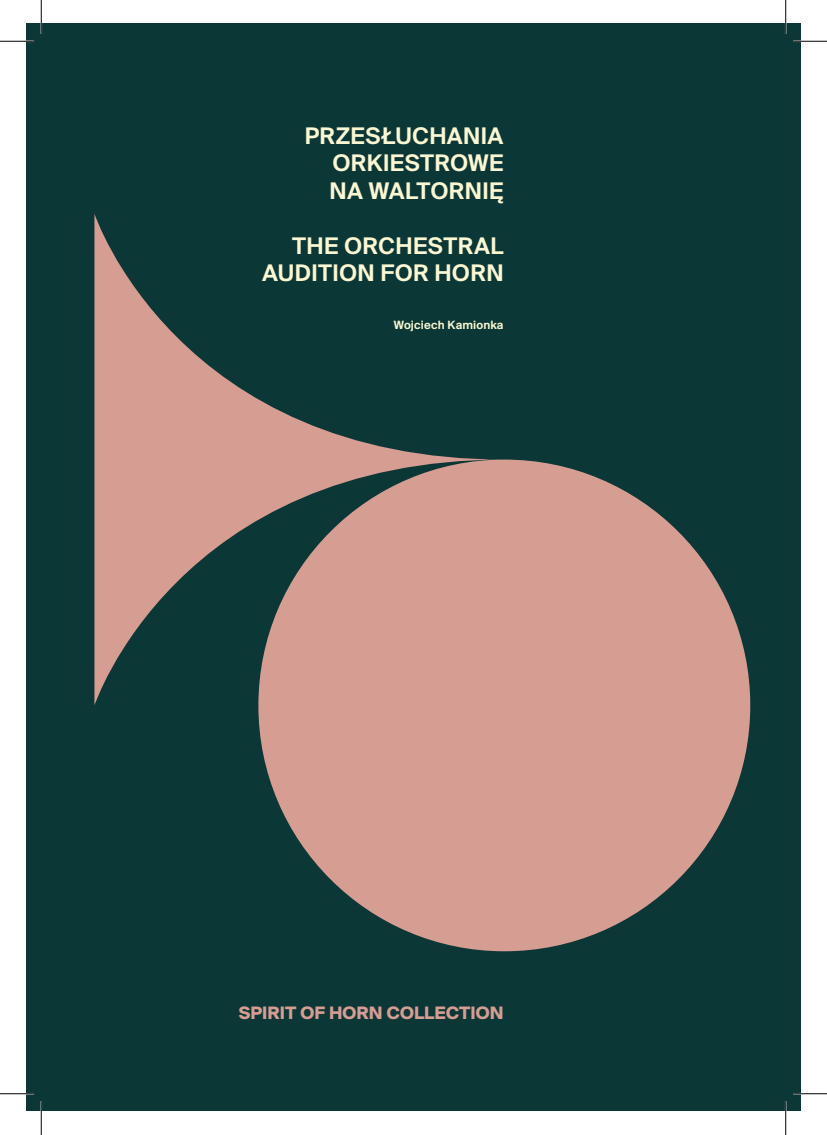
<style>
.page{position:relative;width:827px;height:1135px;background:#fff}
.page>*{position:absolute;margin:0;border:0;box-sizing:border-box;transform-origin:0 0}
.t1{font:25px/27.5px "Suisse BP Intl Antique";letter-spacing:.015em;color:#faf7d2;text-align:justify}
.t2{font:700 18.75px "Suisse BP Intl";letter-spacing:.005em;color:#d69d93}
.t3{font:12.5px "Suisse BP Intl Antique";letter-spacing:.01em;color:#faf7d2}
</style>
<div class="page">
<div style="left:26px;top:24px;width:774px;height:1087px;background:#0b3736"></div>
<div style="left:258px;top:460px;width:492px;height:491px;background:#d69d93;border-radius:50%"></div>
<svg style="left:94px;top:214px;width:410px;height:491px"></svg>
<hr style="left:0;top:40px;width:34px;height:2px;background:#fff">
<hr style="left:793px;top:40px;width:34px;height:2px;background:#fff">
<hr style="left:40px;top:0;width:2px;height:34px;background:#fff">
<hr style="left:40px;top:1101px;width:2px;height:34px;background:#fff">
<hr style="left:0;top:41px;width:34px;height:1px;background:#000">
<hr style="left:793px;top:41px;width:34px;height:1px;background:#000">
<hr style="left:0;top:1093px;width:34px;height:1px;background:#000">
<hr style="left:793px;top:1093px;width:34px;height:1px;background:#000">
<hr style="left:41px;top:0;width:1px;height:34px;background:#000">
<hr style="left:41px;top:1101px;width:1px;height:34px;background:#000">
<hr style="left:785px;top:0;width:1px;height:34px;background:#000">
<hr style="left:785px;top:1101px;width:1px;height:34px;background:#000">
<p class="t1" style="left:329px;top:121px;width:175px;text-indent:-25px">PRZESŁUCHANIA ORKIESTROWE NA WALTORNIĘ</p>
<p class="t1" style="left:262px;top:231px;width:243px;text-align:right">THE ORCHESTRAL<br>AUDITION FOR HORN</p>
<p class="t3" style="left:394px;top:317px;width:111px">Wojciech Kamionka</p>
<p class="t2" style="left:239px;top:1001px;width:266px">SPIRIT OF HORN COLLECTION</p>
</div>
